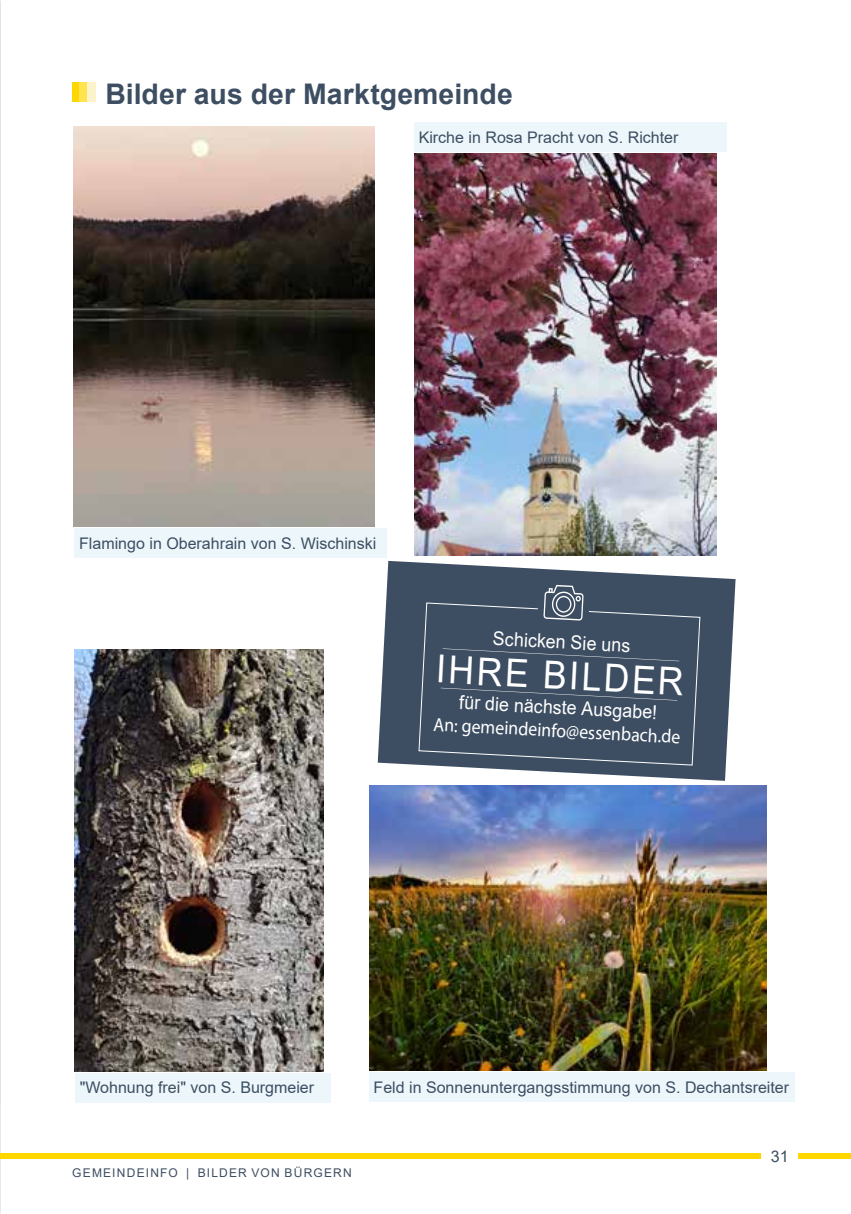
<style>
.page{position:relative;width:851px;height:1214px;background:#fff}
.page>*{position:absolute;margin:0;border:0;box-sizing:border-box;transform-origin:0 0}
.t1{font:38.6px "Arial";color:#fff;scale:.93 1}
.t2{font:700 28.4px "Arial";color:#3d4e62}
.t3{font:19.2px "Arial";color:#fff;scale:.93 1}
.t4{font:19.2px "Myriad Pro";color:#fff;scale:.93 1}
.t5{font:16px "Arial";color:#3d4e62}
.t6{font:12px "Arial";letter-spacing:.105em;color:#3d4e62}
</style>
<div class="page">
<svg style="left:377px;top:561px;width:358px;height:219px;fill:#3d4e62"></svg>
<div style="left:418px;top:602px;width:282px;height:163px;background:#3d4e62"></div>
<svg style="left:535px;top:575px;width:56px;height:54px;background:#546375"></svg>
<div style="left:74px;top:83px;width:21px;height:19px;background:#fbf4ca"></div>
<div style="left:73px;top:83px;width:14px;height:19px;background:#ffe34f"></div>
<div style="left:72px;top:83px;width:7px;height:19px;background:#fed700"></div>
<div style="left:1px;top:1152px;width:759px;height:6px;background:#fed700"></div>
<div style="left:798px;top:1152px;width:52px;height:6px;background:#fed700"></div>
<div style="left:369px;top:1071px;width:425px;height:30px;background:#edf7fb"></div>
<div style="left:75px;top:528px;width:311px;height:29px;background:#edf7fb"></div>
<div style="left:414px;top:122px;width:312px;height:30px;background:#edf7fb"></div>
<div style="left:75px;top:1072px;width:255px;height:30px;background:#edf7fb"></div>
<img style="left:74px;top:126px;width:300px;height:401px">
<img style="left:74px;top:649px;width:250px;height:422px">
<img style="left:414px;top:153px;width:302px;height:403px">
<img style="left:369px;top:785px;width:397px;height:285px">
<h2 class="t2" style="left:105px;top:74px;width:408px">Bilder aus der Marktgemeinde</h2>
<p class="t5" style="left:418px;top:126px;width:261px">Kirche in Rosa Pracht von S. Richter</p>
<p class="t5" style="left:79px;top:532px;width:298px">Flamingo in Oberahrain von S. Wischinski</p>
<p class="t3" style="left:493px;top:625px;width:149px;rotate:3deg">Schicken Sie uns</p>
<h1 class="t1" style="left:437px;top:642px;width:268px;rotate:3deg">IHRE BILDER</h1>
<p class="t3" style="left:460px;top:688px;width:214px;rotate:3deg">für die nächste Ausgabe!</p>
<p class="t4" style="left:434px;top:712px;width:267px;rotate:3deg">An: gemeindeinfo@essenbach.de</p>
<p class="t5" style="left:80px;top:1076px;width:236px">"Wohnung frei" von S. Burgmeier</p>
<p class="t6" style="left:72px;top:1164px;width:281px">GEMEINDEINFO | BILDER VON BÜRGERN</p>
<p class="t5" style="left:373px;top:1075px;width:417px">Feld in Sonnenuntergangsstimmung von S. Dechantsreiter</p>
<p class="t5" style="left:770px;top:1144px;width:20px">31</p>
</div>
